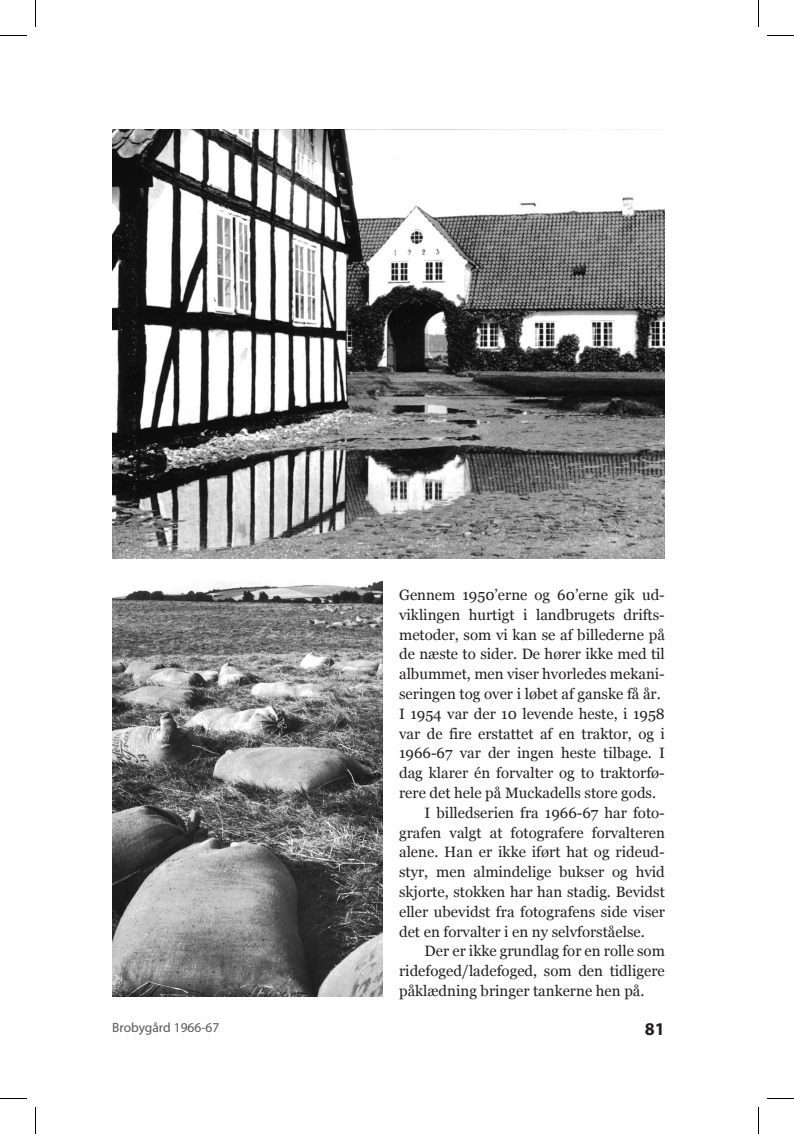
<style>
.page{position:relative;width:794px;height:1134px;background:#fff}
.page>*{position:absolute;margin:0;border:0;box-sizing:border-box;transform-origin:0 0}
.t1{font:700 18px "Myriad";color:#231f20}
.t2{font:15px/19.8px "Georgia";color:#231f20;text-align:justify}
.t3{font:13.5px "Myriad";color:#57585a}
</style>
<div class="page">
<img style="left:112px;top:582px;width:270px;height:414px">
<img style="left:112px;top:129px;width:553px;height:429px">
<svg style="left:35px;top:0;width:1px;height:27px"></svg>
<svg style="left:0;top:35px;width:27px;height:1px"></svg>
<svg style="left:758px;top:0;width:1px;height:27px"></svg>
<svg style="left:767px;top:35px;width:27px;height:1px"></svg>
<svg style="left:35px;top:1107px;width:1px;height:27px"></svg>
<svg style="left:0;top:1098px;width:27px;height:1px"></svg>
<svg style="left:758px;top:1107px;width:1px;height:27px"></svg>
<svg style="left:767px;top:1098px;width:27px;height:1px"></svg>
<p class="t2" style="left:399px;top:585px;width:267px">Gennem 1950’erne og 60’erne gik ud&shy;viklingen hurtigt i landbrugets drifts&shy;metoder, som vi kan se af billederne på de næste to sider. De hører ikke med til albummet, men viser hvorledes mekani&shy;seringen tog over i løbet af ganske få år.</p>
<p class="t2" style="left:399px;top:704px;width:267px">I 1954 var der 10 levende heste, i 1958 var de fire erstattet af en traktor, og i 1966-67 var der ingen heste tilbage. I dag klarer én forvalter og to traktorfø&shy;rere det hele på Muckadells store gods.</p>
<p class="t2" style="left:399px;top:803px;width:267px;text-indent:26px">I billedserien fra 1966-67 har foto&shy;grafen valgt at fotografere forvalteren alene. Han er ikke iført hat og rideud&shy;styr, men almindelige bukser og hvid skjorte, stokken har han stadig. Bevidst eller ubevidst fra fotografens side viser det en forvalter i en ny selvforståelse.</p>
<p class="t2" style="left:399px;top:941px;width:267px;text-indent:26px">Der er ikke grundlag for en rolle som ridefoged/ladefoged, som den tidligere påklædning bringer tankerne hen på.</p>
<p class="t3" style="left:112px;top:1021px;width:109px">Brobygård 1966-67</p>
<p class="t1" style="left:645px;top:1020px;width:21px">81</p>
</div>
